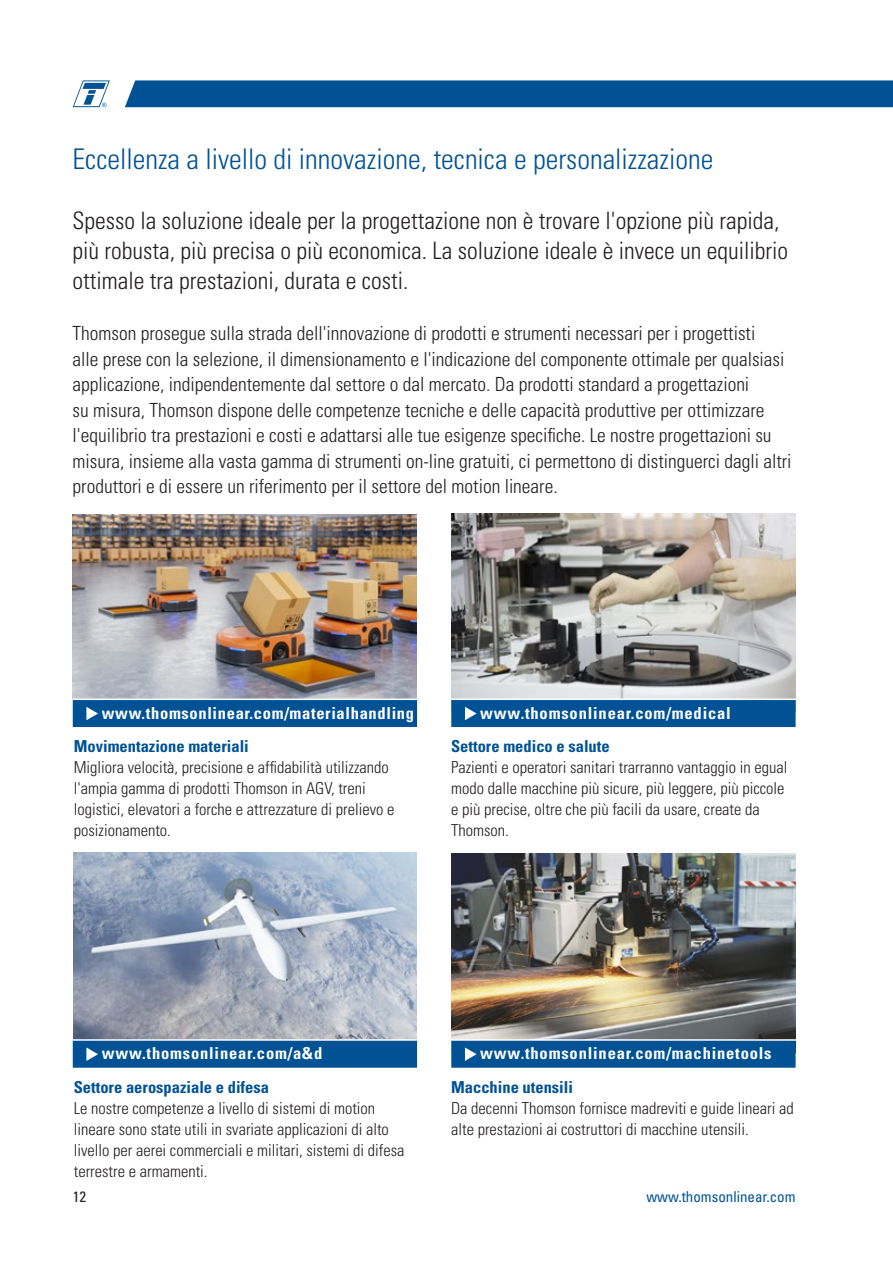
<style>
.page{position:relative;width:893px;height:1263px;background:#fff}
.page>*{position:absolute;margin:0;border:0;box-sizing:border-box;transform-origin:0 0}
.Fließ{font:300 condensed 28.5px "Univers LT Std";color:#005294}
.Fließ-2{font:300 condensed 24px/30px "Univers LT Std";color:#231f20}
.Fließ-3{font:300 condensed 19.5px/25.5px "Univers LT Std";color:#231f20}
.Fließ-4{font:300 condensed 16.5px/21px "Univers LT Std";color:#231f20}
.Fließ-5{font:700 condensed 16.5px "Univers LT Std";letter-spacing:.05em;color:#fff}
.Fließ-6{font:700 condensed 16.5px "Univers LT Std";color:#005294}
.t1{font:condensed 15px "Univers LT Std";color:#005294}
.t2{font:condensed 15px "Univers LT Std";color:#231f20}
.s1{font-weight:700;color:#005294}
</style>
<div class="page">
<div style="left:125px;top:80px;width:768px;height:27px;background:#005294"></div>
<svg style="left:73px;top:80px;width:37px;height:27px"></svg>
<img style="left:451px;top:513px;width:344px;height:185px">
<img style="left:74px;top:853px;width:343px;height:186px">
<img style="left:451px;top:854px;width:345px;height:185px">
<img style="left:73px;top:514px;width:344px;height:184px">
<div style="left:452px;top:700px;width:343px;height:26px;background:#005294"></div>
<svg style="left:465px;top:707px;width:12px;height:14px"></svg>
<div style="left:451px;top:699px;width:345px;height:28px;border:2px solid #005294"></div>
<div style="left:452px;top:1041px;width:343px;height:26px;background:#005294"></div>
<svg style="left:465px;top:1047px;width:12px;height:14px"></svg>
<div style="left:451px;top:1040px;width:345px;height:28px;border:2px solid #005294"></div>
<div style="left:74px;top:700px;width:342px;height:26px;background:#005294"></div>
<svg style="left:86px;top:707px;width:12px;height:14px"></svg>
<div style="left:73px;top:699px;width:344px;height:28px;border:2px solid #005294"></div>
<div style="left:74px;top:1041px;width:342px;height:26px;background:#005294"></div>
<svg style="left:86px;top:1047px;width:12px;height:14px"></svg>
<div style="left:73px;top:1040px;width:344px;height:28px;border:2px solid #005294"></div>
<hr style="left:451px;top:698px;width:348px;height:2px;background:#fff">
<hr style="left:451px;top:1039px;width:348px;height:2px;background:#fff">
<hr style="left:73px;top:698px;width:344px;height:2px;background:#fff">
<hr style="left:73px;top:1039px;width:344px;height:2px;background:#fff">
<p class="Fließ" style="left:73px;top:142px;width:642px">Eccellenza a livello di innovazione, tecnica e personalizzazione</p>
<p class="Fließ-2" style="left:73px;top:206px;width:717px">Spesso la soluzione ideale per la progettazione non è trovare l'opzione più rapida, più robusta, più precisa o più economica. La soluzione ideale è invece un equilibrio ottimale tra prestazioni, durata e costi.</p>
<p class="Fließ-3" style="left:73px;top:321px;width:720px">Thomson prosegue sulla strada dell'innovazione di prodotti e strumenti necessari per i progettisti<br>alle prese con la selezione, il dimensionamento e l'indicazione del componente ottimale per qualsiasi applicazione, indipendentemente dal settore o dal mercato. Da prodotti standard a progettazioni<br>su misura, Thomson dispone delle competenze tecniche e delle capacità produttive per ottimizzare l'equilibrio tra prestazioni e costi e adattarsi alle tue esigenze specifiche. Le nostre progettazioni su misura, insieme alla vasta gamma di strumenti on-line gratuiti, ci permettono di distinguerci dagli altri produttori e di essere un riferimento per il settore del motion lineare.</p>
<p class="Fließ-5" style="left:102px;top:703px;width:314px">www.thomsonlinear.com/materialhandling</p>
<p class="Fließ-6" style="left:74px;top:736px;width:177px">Movimentazione materiali</p>
<p class="Fließ-4" style="left:74px;top:757px;width:322px">Migliora velocità, precisione e affidabilità utilizzando l'ampia gamma di prodotti Thomson in AGV, treni logistici, elevatori a forche e attrezzature di prelievo e posizionamento.</p>
<p class="Fließ-5" style="left:480px;top:703px;width:252px">www.thomsonlinear.com/medical</p>
<p class="Fließ-4" style="left:451px;top:736px;width:338px"><span class="s1">Settore medico e salute<br></span>Pazienti e operatori sanitari trarranno vantaggio in egual modo dalle macchine più sicure, più leggere, più piccole e più precise, oltre che più facili da usare, create da Thomson.</p>
<p class="Fließ-5" style="left:102px;top:1043px;width:222px">www.thomsonlinear.com/a&amp;d</p>
<p class="Fließ-6" style="left:74px;top:1077px;width:197px">Settore aerospaziale e difesa</p>
<p class="Fließ-4" style="left:74px;top:1098px;width:332px">Le nostre competenze a livello di sistemi di motion lineare sono state utili in svariate applicazioni di alto livello per aerei commerciali e militari, sistemi di difesa terrestre e armamenti.</p>
<p class="Fließ-5" style="left:480px;top:1043px;width:293px">www.thomsonlinear.com/machinetools</p>
<p class="Fließ-6" style="left:451px;top:1077px;width:123px">Macchine utensili</p>
<p class="Fließ-4" style="left:451px;top:1098px;width:344px">Da decenni Thomson fornisce madreviti e guide lineari ad alte prestazioni ai costruttori di macchine utensili.</p>
<p class="t2" style="left:73px;top:1187px;width:15px">12</p>
<p class="t1" style="left:646px;top:1187px;width:151px">www.thomsonlinear.com</p>
</div>
